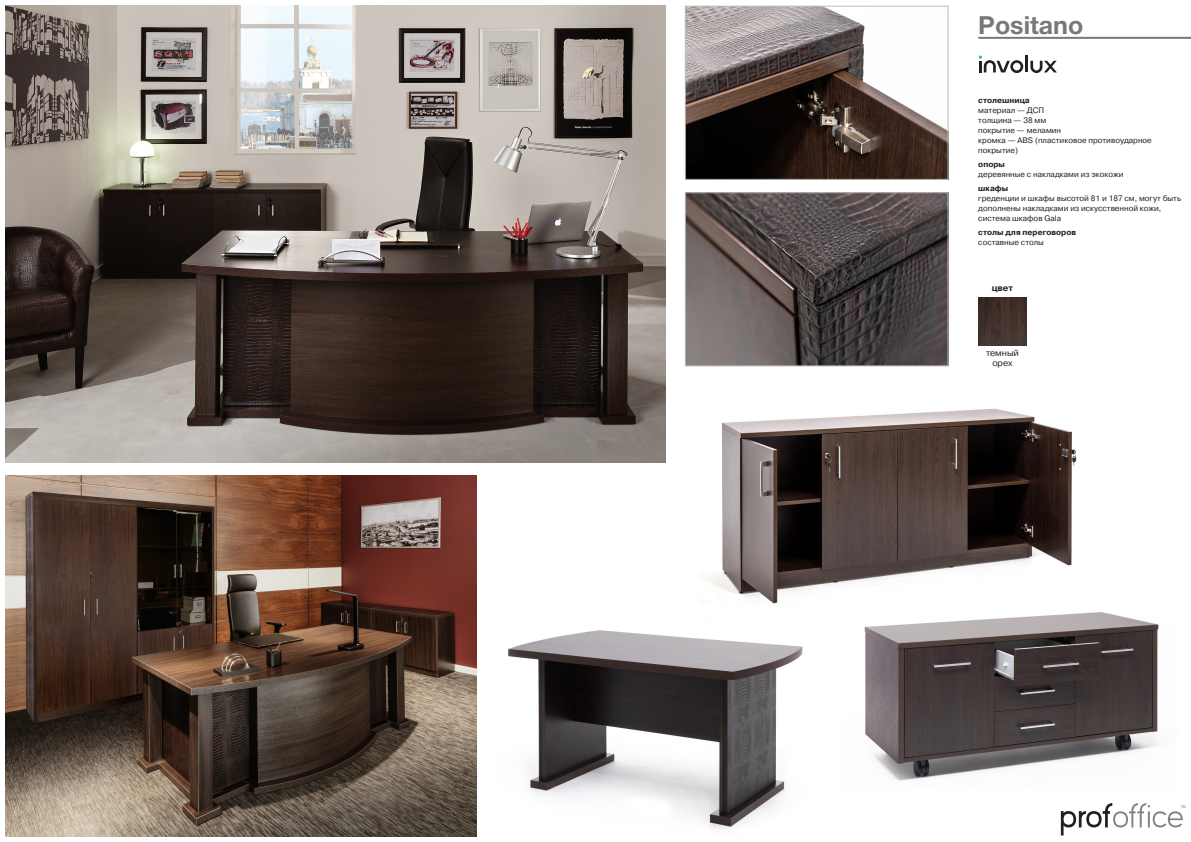
<style>
.page{position:relative;width:1191px;height:842px;background:#fff}
.page>*{position:absolute;margin:0;border:0;box-sizing:border-box;transform-origin:0 0}
.name{font:700 25px "Helvetica Neue LTCYR";color:#76787b}
.text{font:9px/10px "Pragmatica C";color:#231f20;text-align:center}
.harakteristika{font:700 9px "Pragmatica C";color:#231f20}
.spisok{font:8px/10px "Pragmatica C";color:#231f20}
.spisok-2{font:700 8px/10px "Pragmatica C";color:#231f20}
.s1{font-weight:700}
.s2{font-weight:400}
</style>
<div class="page">
<hr style="left:978px;top:37px;width:213px;height:2px;background:#76787b">
<svg style="left:1060px;top:803px;width:125px;height:32px"></svg>
<img style="left:6px;top:6px;width:660px;height:456px">
<img style="left:6px;top:475px;width:470px;height:361px">
<img style="left:978px;top:298px;width:48px;height:48px">
<img style="left:687px;top:194px;width:259px;height:170px">
<div style="left:685px;top:192px;width:263px;height:174px;border:1px solid #bcbdc0"></div>
<img style="left:687px;top:8px;width:259px;height:170px">
<div style="left:685px;top:6px;width:263px;height:174px;border:1px solid #bcbdc0"></div>
<img style="left:704px;top:408px;width:373px;height:196px">
<img style="left:508px;top:630px;width:295px;height:200px">
<img style="left:864px;top:612px;width:295px;height:169px">
<hr style="left:1025px;top:55px;width:3px;height:17px;background:#231f20">
<svg style="left:1030px;top:61px;width:27px;height:12px"></svg>
<svg style="left:978px;top:56px;width:45px;height:17px"></svg>
<p class="name" style="left:978px;top:10px;width:107px">Positano</p>
<p class="spisok" style="left:978px;top:95px;width:175px"><span class="s1">столешница<br></span>материал — ДСП<br>толщина — 38 мм<br>покрытие — меламин<br>кромка — ABS (пластиковое противоударное покрытие)</p>
<p class="spisok" style="left:978px;top:159px;width:147px"><span class="s1">опоры<br></span>деревянные с накладками из экокожи</p>
<p class="spisok" style="left:978px;top:183px;width:204px"><span class="s1">шкафы<br></span>греденции и шкафы высотой 81 и 187 см, могут быть дополнены накладками из искусственной кожи, система шкафов Gala</p>
<p class="spisok-2" style="left:978px;top:228px;width:99px">столы для переговоров <span class="s2">составные столы</span></p>
<p class="harakteristika" style="left:991px;top:283px;width:23px">цвет</p>
<p class="text" style="left:986px;top:348px;width:34px">темный орех</p>
</div>
